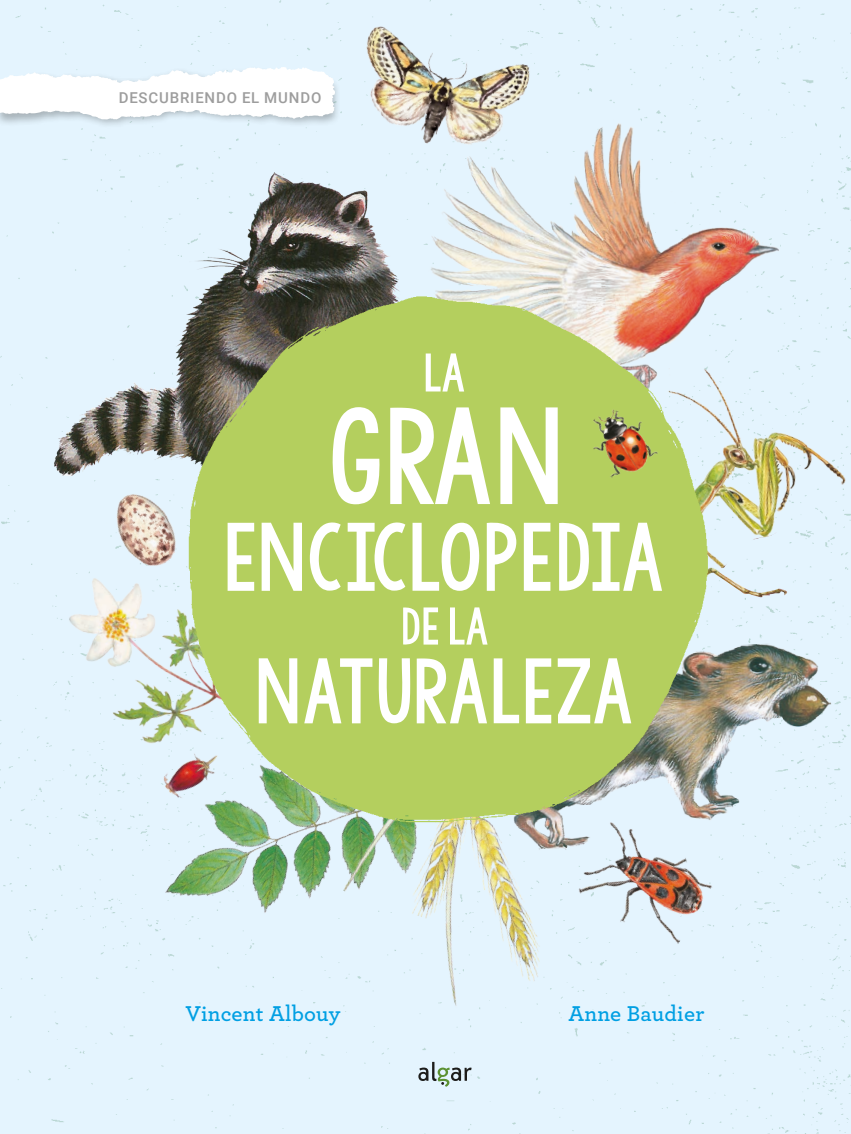
<style>
.page{position:relative;width:851px;height:1134px;background:#fff}
.page>*{position:absolute;margin:0;border:0;box-sizing:border-box;transform-origin:0 0}
.t1{font:130px "KG Sorry Not Sorry Chub";color:#fff}
.t2{font:91.62px "KG Sorry Not Sorry Chub";letter-spacing:.01em;color:#fff}
.t3{font:87.5px "KG Sorry Not Sorry Chub";letter-spacing:.01em;color:#fff}
.t4{font:51.25px "KG Sorry Not Sorry Chub";color:#fff}
.t5{font:50px "KG Sorry Not Sorry Chub";color:#fff}
.t6{font:600 22.5px "Archer";letter-spacing:.01em;color:#009fe3}
.t7{font:500 15px "Roboto";letter-spacing:.055em;color:#9d9d9d}
</style>
<div class="page">
<div style="left:0;top:0;width:850px;height:1134px;background:#e4f4fe"></div>
<img style="left:404px;top:84px;width:397px;height:277px">
<img style="left:741px;top:361px;width:109px;height:381px">
<img style="left:42px;top:550px;width:75px;height:244px">
<img style="left:563px;top:641px;width:280px;height:345px">
<img style="left:140px;top:878px;width:223px;height:99px">
<img style="left:566px;top:878px;width:168px;height:81px">
<img style="left:363px;top:878px;width:200px;height:142px">
<img style="left:330px;top:878px;width:192px;height:48px">
<img style="left:95px;top:515px;width:22px;height:67px">
<img style="left:337px;top:9px;width:205px;height:166px">
<img style="left:45px;top:173px;width:359px;height:342px">
<img style="left:117px;top:246px;width:624px;height:632px">
<img style="left:589px;top:401px;width:73px;height:92px">
<div style="left:0;top:66px;width:340px;height:63px;background:#1d1d1b;opacity:.3"></div>
<svg style="left:0;top:67px;width:335px;height:52px"></svg>
<svg style="left:418px;top:1062px;width:53px;height:25px"></svg>
<p class="t7" style="left:119px;top:87px;width:204px">DESCUBRIENDO EL MUNDO</p>
<h3 class="t4" style="left:424px;top:343px;width:43px">LA</h3>
<h1 class="t1" style="left:327px;top:381px;width:237px">GRAN</h1>
<h2 class="t2" style="left:224px;top:504px;width:442px">ENCICLOPEDIA</h2>
<h3 class="t5" style="left:400px;top:597px;width:90px">DE LA</h3>
<h3 class="t3" style="left:255px;top:640px;width:380px">NATURALEZA</h3>
<p class="t6" style="left:185px;top:997px;width:157px">Vincent Albouy</p>
<p class="t6" style="left:568px;top:997px;width:138px">Anne Baudier</p>
</div>
